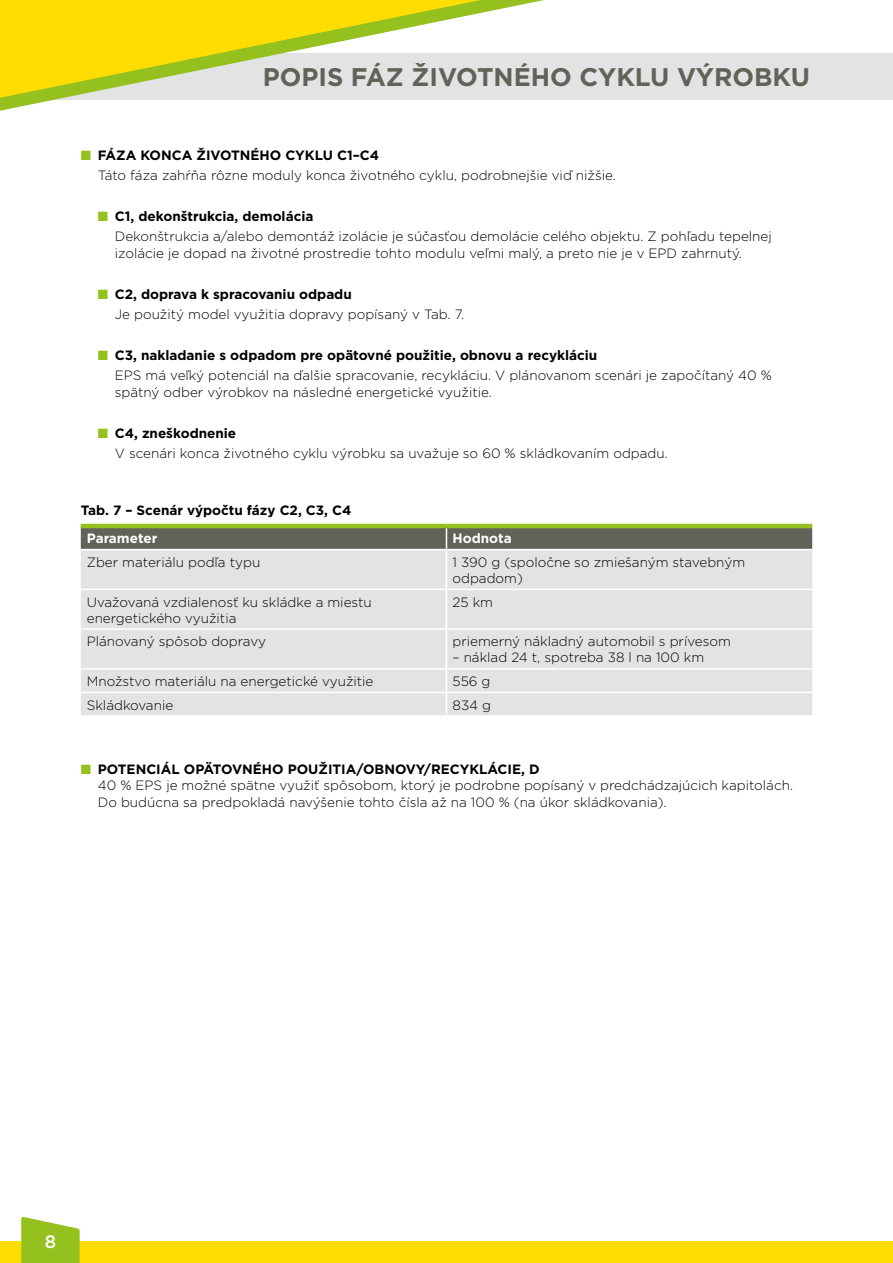
<style>
.page{position:relative;width:893px;height:1263px;background:#fff}
.page>*{position:absolute;margin:0;border:0;box-sizing:border-box;transform-origin:0 0}
.t1{font:700 25.5px "Gotham";color:#636259}
.t2{font:500 18px "Gotham";color:#fff}
.t3{font:300 13.5px/20.4px "Gotham";color:#000}
.t4{font:700 13.5px "Gotham";color:#000}
.t5{font:700 13.5px "Gotham";color:#fff}
.s1{color:#95c11f}
.s2{font-weight:700}
</style>
<div class="page">
<div style="left:0;top:53px;width:893px;height:47px;background:#e3e3e3"></div>
<svg style="left:0;top:0;width:544px;height:111px"></svg>
<div style="left:0;top:1242px;width:893px;height:21px;background:#fd0"></div>
<svg style="left:21px;top:1217px;width:59px;height:46px;background:#a3c93b"></svg>
<div style="left:81px;top:550px;width:731px;height:165px;background:#e3e3e3"></div>
<svg style="left:81px;top:528px;width:731px;height:22px;background:#6c6b61"></svg>
<hr style="left:446px;top:550px;width:1px;height:39px;background:#fff">
<hr style="left:446px;top:590px;width:1px;height:38px;background:#fff">
<hr style="left:446px;top:630px;width:1px;height:38px;background:#fff">
<svg style="left:446px;top:670px;width:1px;height:45px"></svg>
<hr style="left:81px;top:524px;width:365px;height:4px;background:#95c11f">
<hr style="left:446px;top:524px;width:366px;height:4px;background:#95c11f">
<hr style="left:81px;top:589px;width:365px;height:1px;background:#fff">
<hr style="left:446px;top:589px;width:366px;height:1px;background:#fff">
<hr style="left:81px;top:628px;width:365px;height:2px;background:#fff">
<hr style="left:446px;top:628px;width:366px;height:2px;background:#fff">
<hr style="left:81px;top:668px;width:365px;height:2px;background:#fff">
<hr style="left:446px;top:668px;width:366px;height:2px;background:#fff">
<hr style="left:81px;top:692px;width:365px;height:1px;background:#fff">
<hr style="left:446px;top:692px;width:366px;height:1px;background:#fff">
<h1 class="t1" style="left:263px;top:60px;width:549px">POPIS FÁZ ŽIVOTNÉHO CYKLU VÝROBKU</h1>
<p class="t3" style="left:98px;top:144px;width:520px;text-indent:-17px"><span class="s1">■</span> <span class="s2">FÁZA KONCA ŽIVOTNÉHO CYKLU C1–C4<br></span>Táto fáza zahŕňa rôzne moduly konca životného cyklu, podrobnejšie viď nižšie.</p>
<p class="t3" style="left:115px;top:206px;width:658px;text-indent:-17px"><span class="s1">■</span> <span class="s2">C1, dekonštrukcia, demolácia<br></span>Dekonštrukcia a/alebo demontáž izolácie je súčasťou demolácie celého objektu. Z pohľadu tepelnej</p>
<p class="t3" style="left:115px;top:242px;width:629px">izolácie je dopad na životné prostredie tohto modulu veľmi malý, a preto nie je v EPD zahrnutý.</p>
<p class="t3" style="left:115px;top:283px;width:351px;text-indent:-17px"><span class="s1">■</span> <span class="s2">C2, doprava k spracovaniu odpadu<br></span>Je použitý model využitia dopravy popísaný v Tab. 7.</p>
<p class="t3" style="left:115px;top:345px;width:659px;text-indent:-17px"><span class="s1">■</span> <span class="s2">C3, nakladanie s odpadom pre opätovné použitie, obnovu a recykláciu<br></span>EPS má veľký potenciál na ďalšie spracovanie, recykláciu. V plánovanom scenári je započítaný 40 %</p>
<p class="t3" style="left:115px;top:381px;width:379px">spätný odber výrobkov na následné energetické využitie.</p>
<p class="t3" style="left:115px;top:422px;width:555px;text-indent:-17px"><span class="s1">■</span> <span class="s2">C4, zneškodnenie<br></span>V scenári konca životného cyklu výrobku sa uvažuje so 60 % skládkovaním odpadu.</p>
<p class="t4" style="left:81px;top:502px;width:272px">Tab. 7 – Scenár výpočtu fázy C2, C3, C4</p>
<p class="t5" style="left:87px;top:529px;width:72px">Parameter</p>
<p class="t5" style="left:452px;top:529px;width:61px">Hodnota</p>
<p class="t3" style="left:87px;top:551px;width:175px">Zber materiálu podľa typu</p>
<p class="t3" style="left:452px;top:553px;width:294px;line-height:16.2px">1 390 g (spoločne so zmiešaným stavebným odpadom)</p>
<p class="t3" style="left:87px;top:593px;width:286px;line-height:16.2px">Uvažovaná vzdialenosť ku skládke a miestu energetického využitia</p>
<p class="t3" style="left:452px;top:591px;width:42px">25 km</p>
<p class="t3" style="left:87px;top:631px;width:181px">Plánovaný spôsob dopravy</p>
<p class="t3" style="left:452px;top:631px;width:280px">priemerný nákladný automobil s prívesom</p>
<p class="t3" style="left:452px;top:647px;width:253px">– náklad 24 t, spotreba 38 l na 100 km</p>
<p class="t3" style="left:87px;top:671px;width:288px">Množstvo materiálu na energetické využitie</p>
<p class="t3" style="left:452px;top:671px;width:39px">556 g</p>
<p class="t3" style="left:87px;top:694px;width:88px">Skládkovanie</p>
<p class="t3" style="left:452px;top:694px;width:40px">834 g</p>
<p class="t3" style="left:98px;top:761px;width:697px;line-height:16.2px;text-indent:-17px"><span class="s1">■</span> <span class="s2">POTENCIÁL OPÄTOVNÉHO POUŽITIA/OBNOVY/RECYKLÁCIE, D<br></span>40 % EPS je možné spätne využiť spôsobom, ktorý je podrobne popísaný v predchádzajúcich kapitolách.<br>Do budúcna sa predpokladá navýšenie tohto čísla až na 100 % (na úkor skládkovania).</p>
<h2 class="t2" style="left:45px;top:1229px;width:13px">8</h2>
</div>
